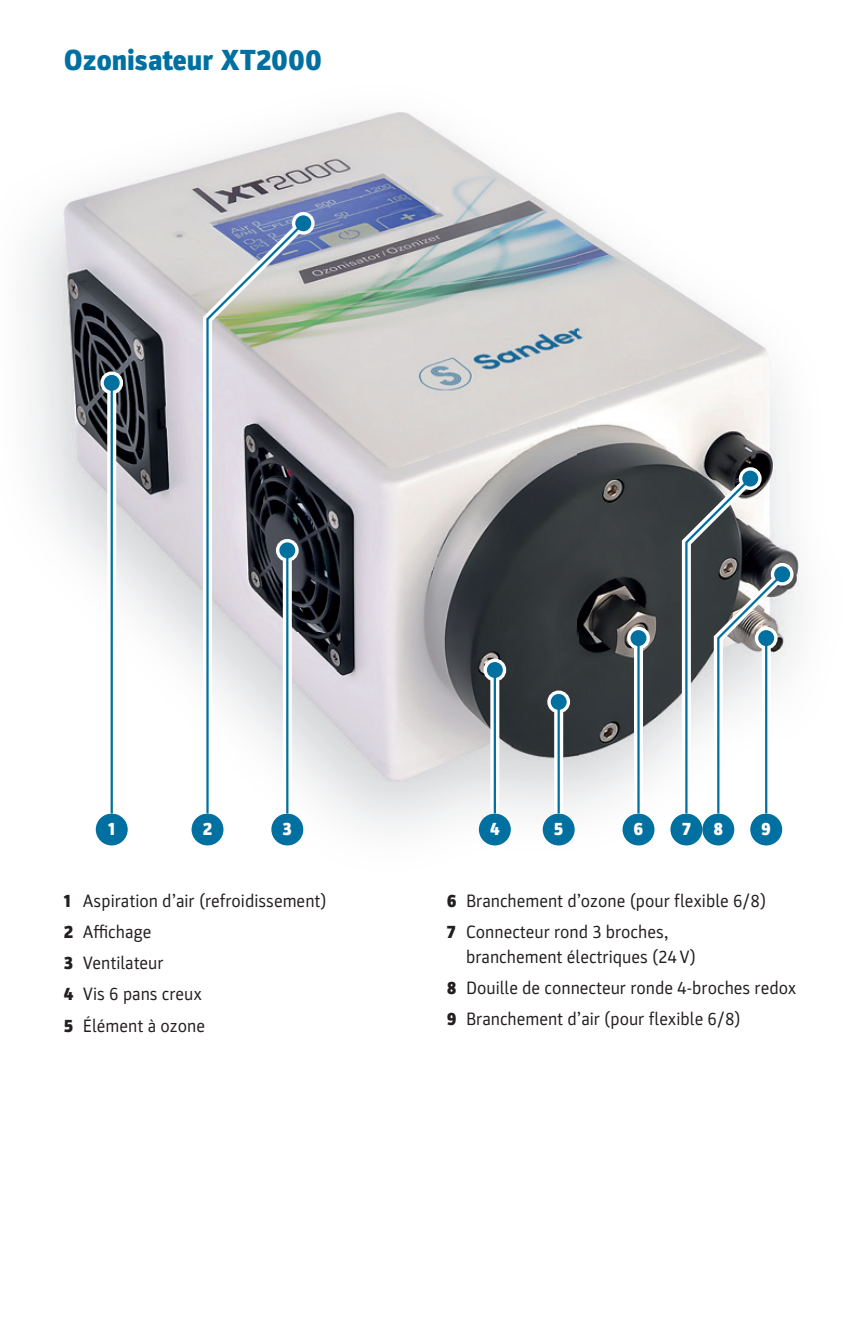
<style>
.page{position:relative;width:862px;height:1340px;background:#fff}
.page>*{position:absolute;margin:0;border:0;box-sizing:border-box;transform-origin:0 0}
.t1{font:900 29.25px "Parka";color:#0070a1}
.t2{font:18px/31.1px "Parka";color:#231f20}
.t3{font:900 18px "Parka";color:#fff}
.s1{font-weight:900}
</style>
<div class="page">
<img style="left:95px;top:781px;width:680px;height:65px">
<img style="left:64px;top:112px;width:733px;height:669px">
<div style="left:96px;top:813px;width:32px;height:32px;background:#0070a1;border-radius:50%"></div>
<div style="left:191px;top:813px;width:32px;height:32px;background:#0070a1;border-radius:50%"></div>
<div style="left:271px;top:813px;width:32px;height:32px;background:#0070a1;border-radius:50%"></div>
<div style="left:478px;top:813px;width:32px;height:32px;background:#0070a1;border-radius:50%"></div>
<div style="left:542px;top:813px;width:32px;height:32px;background:#0070a1;border-radius:50%"></div>
<div style="left:622px;top:813px;width:32px;height:32px;background:#0070a1;border-radius:50%"></div>
<div style="left:670px;top:813px;width:32px;height:32px;background:#0070a1;border-radius:50%"></div>
<div style="left:702px;top:813px;width:31px;height:32px;background:#0070a1;border-radius:50%"></div>
<div style="left:749px;top:813px;width:32px;height:32px;background:#0070a1;border-radius:50%"></div>
<div style="left:107px;top:383px;width:9px;height:430px;background:#fff"></div>
<div style="left:483px;top:658px;width:23px;height:23px;border:7px solid #fff;border-radius:50%"></div>
<div style="left:626px;top:626px;width:23px;height:23px;border:7px solid #fff;border-radius:50%"></div>
<div style="left:100px;top:371px;width:23px;height:23px;border:7px solid #fff;border-radius:50%"></div>
<svg style="left:198px;top:211px;width:118px;height:611px"></svg>
<svg style="left:490px;top:677px;width:9px;height:136px"></svg>
<svg style="left:633px;top:645px;width:9px;height:168px"></svg>
<div style="left:547px;top:690px;width:22px;height:23px;border:7px solid #fff;border-radius:50%"></div>
<svg style="left:554px;top:709px;width:9px;height:104px"></svg>
<hr style="left:110px;top:383px;width:3px;height:430px;background:#0070a1">
<div style="left:486px;top:662px;width:16px;height:16px;background:#0070a1;border-radius:50%"></div>
<div style="left:550px;top:694px;width:16px;height:16px;background:#0070a1;border-radius:50%"></div>
<div style="left:630px;top:630px;width:16px;height:16px;background:#0070a1;border-radius:50%"></div>
<div style="left:104px;top:375px;width:16px;height:16px;background:#0070a1;border-radius:50%"></div>
<div style="left:295px;top:215px;width:16px;height:16px;background:#0070a1;border-radius:50%"></div>
<svg style="left:205px;top:220px;width:101px;height:595px"></svg>
<hr style="left:493px;top:670px;width:2px;height:143px;background:#0070a1">
<hr style="left:557px;top:702px;width:2px;height:111px;background:#0070a1">
<hr style="left:637px;top:638px;width:2px;height:175px;background:#0070a1">
<svg style="left:677px;top:466px;width:117px;height:356px"></svg>
<hr style="left:764px;top:638px;width:2px;height:175px;background:#0070a1">
<h1 class="t1" style="left:64px;top:43px;width:259px">Ozonisateur XT2000</h1>
<p class="t3" style="left:108px;top:818px;width:8px">1</p>
<p class="t3" style="left:203px;top:818px;width:11px">2</p>
<p class="t3" style="left:282px;top:818px;width:11px">3</p>
<p class="t3" style="left:490px;top:818px;width:11px">4</p>
<p class="t3" style="left:553px;top:818px;width:11px">5</p>
<p class="t3" style="left:633px;top:818px;width:11px">6</p>
<p class="t3" style="left:681px;top:818px;width:10px">7</p>
<p class="t3" style="left:713px;top:818px;width:11px">8</p>
<p class="t3" style="left:760px;top:818px;width:11px">9</p>
<p class="t2" style="left:64px;top:885px;width:264px"><span class="s1">1</span> Aspiration d’air (refroidissement)<br><span class="s1">2</span> Affichage<br><span class="s1">3</span> Ventilateur<br><span class="s1">4</span> Vis 6 pans creux<br><span class="s1">5</span> Élément à ozone</p>
<p class="t2" style="left:446px;top:885px;width:321px"><span class="s1">6</span> Branchement d’ozone (pour flexible 6/8)<br><span class="s1">7</span> Connecteur rond 3 broches,</p>
<p class="t2" style="left:446px;top:941px;width:351px;text-indent:19px">branchement électriques (24 V)<br><span class="s1">8</span> Douille de connecteur ronde 4-broches redox<br><span class="s1">9</span> Branchement d’air (pour flexible 6/8)</p>
</div>
